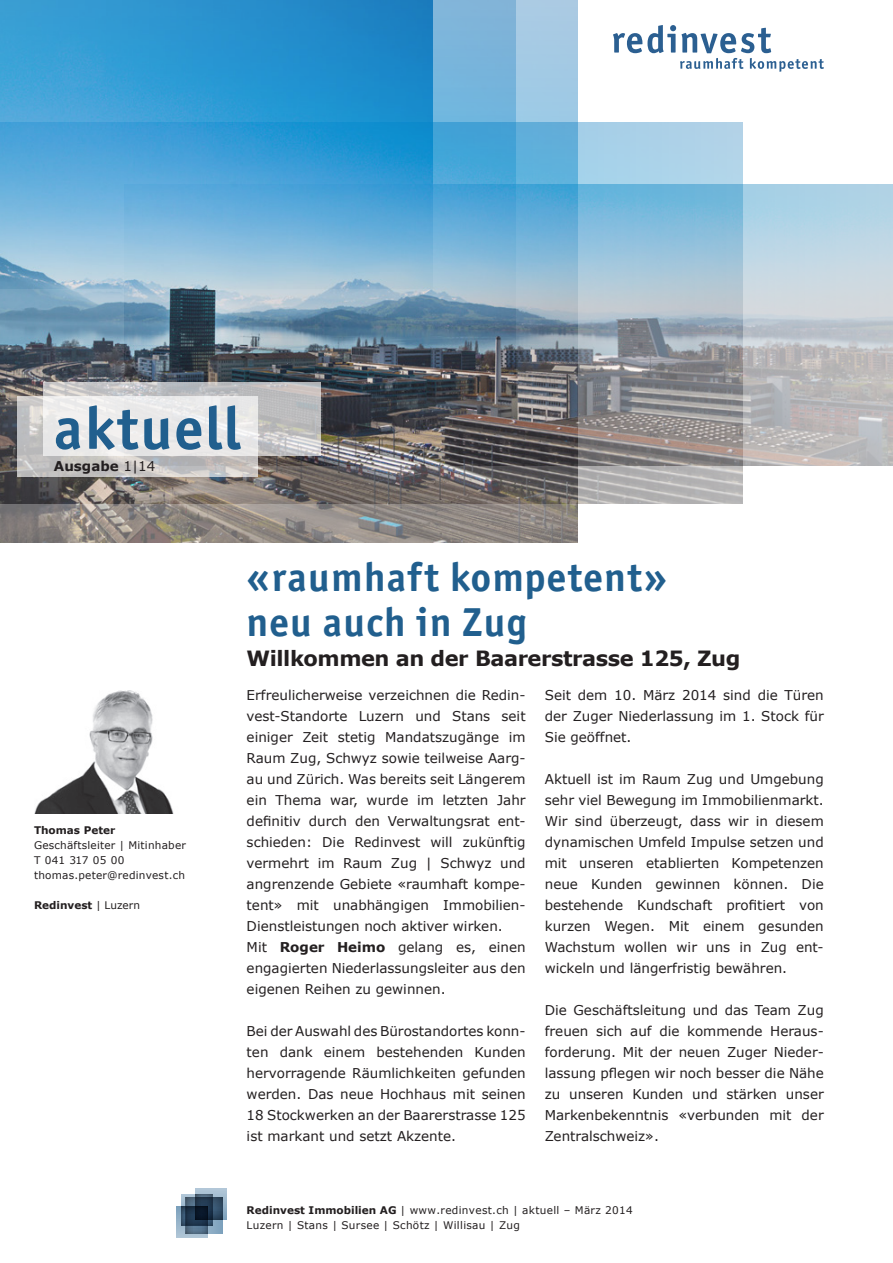
<style>
.page{position:relative;width:893px;height:1263px;background:#fff}
.page>*{position:absolute;margin:0;border:0;box-sizing:border-box;transform-origin:0 0}
.Seitentitel___Offici{font:700 60px "Officina Sans ITC Std";letter-spacing:.03em;color:#215f8e}
.Seitentitel___Offici-2{font:700 40.5px "Officina Sans ITC Std";letter-spacing:.03em;color:#215f8e}
.Untertitel___Verdana{font:700 21px "Verdana";letter-spacing:-.02em;color:#231f20}
.Text_9pt{font:13.5px/21px "Verdana";color:#231f20;text-align:justify}
.Text_9pt-2{font:700 13.5px "Verdana";color:#231f20}
.Infos_Fusszeile_mit{font:10.5px/15px "Verdana";letter-spacing:.03em;color:#231f20}
.Text_7pt{font:700 10.5px "Verdana";color:#231f20}
.Infos_Fusszeile_mit-2{font:700 10.5px "Verdana";color:#231f20}
.Text_7pt-2{font:10.5px "Verdana";letter-spacing:.01em;color:#231f20}
.s1{font-weight:400}
.s2{font-weight:700}
</style>
<div class="page">
<img style="left:0;top:0;width:893px;height:543px">
<img style="left:34px;top:690px;width:140px;height:123px">
<svg style="left:613px;top:25px;width:211px;height:47px"></svg>
<svg style="left:195px;top:1189px;width:31px;height:31px"></svg>
<svg style="left:176px;top:1206px;width:32px;height:31px"></svg>
<svg style="left:181px;top:1194px;width:14px;height:12px"></svg>
<svg style="left:208px;top:1220px;width:15px;height:14px"></svg>
<div style="left:212px;top:1197px;width:11px;height:23px;background:#1a3047"></div>
<svg style="left:192px;top:1213px;width:3px;height:7px"></svg>
<div style="left:186px;top:1225px;width:22px;height:9px;background:#597a96"></div>
<svg style="left:192px;top:1206px;width:10px;height:7px"></svg>
<div style="left:181px;top:1220px;width:31px;height:5px;background:#1f3750"></div>
<div style="left:186px;top:1229px;width:22px;height:5px;background:#56728c"></div>
<svg style="left:181px;top:1206px;width:5px;height:19px"></svg>
<svg style="left:202px;top:1206px;width:6px;height:28px"></svg>
<svg style="left:207px;top:1206px;width:5px;height:19px"></svg>
<div style="left:195px;top:1194px;width:5px;height:26px;background:#081525"></div>
<svg style="left:195px;top:1194px;width:17px;height:3px"></svg>
<svg style="left:186px;top:1206px;width:6px;height:28px"></svg>
<svg style="left:186px;top:1197px;width:27px;height:9px"></svg>
<svg style="left:213px;top:1197px;width:10px;height:14px"></svg>
<svg style="left:200px;top:1211px;width:23px;height:9px"></svg>
<svg style="left:17px;top:396px;width:240px;height:81px;background:#c6c4c3"></svg>
<svg style="left:43px;top:382px;width:278px;height:73px;background:#dbdbdb"></svg>
<p class="Seitentitel___Offici" style="left:54px;top:391px;width:188px">aktuell</p>
<p class="Text_9pt-2" style="left:54px;top:457px;width:103px">Ausgabe <span class="s1">1|14</span></p>
<p class="Infos_Fusszeile_mit-2" style="left:34px;top:823px;width:83px">Thomas Peter</p>
<p class="Infos_Fusszeile_mit" style="left:34px;top:838px;width:153px">Geschäftsleiter | Mitinhaber</p>
<p class="Text_7pt-2" style="left:34px;top:853px;width:92px">T 041 317 05 00</p>
<p class="Infos_Fusszeile_mit" style="left:34px;top:868px;width:153px">thomas.peter@redinvest.ch</p>
<p class="Text_7pt" style="left:34px;top:898px;width:107px">Redinvest <span class="s1">| Luzern</span></p>
<p class="Seitentitel___Offici-2" style="left:247px;top:552px;width:422px">«raumhaft kompetent»</p>
<p class="Seitentitel___Offici-2" style="left:247px;top:597px;width:282px">neu auch in Zug</p>
<p class="Untertitel___Verdana" style="left:247px;top:643px;width:495px">Willkommen an der Baarerstrasse 125, Zug</p>
<p class="Text_9pt" style="left:247px;top:684px;width:281px">Erfreulicherweise verzeichnen die Redin&shy;vest-Standorte Luzern und Stans seit einiger Zeit stetig Mandatszugänge im Raum Zug, Schwyz sowie teilweise Aarg&shy;au und Zürich. Was bereits seit Längerem ein Thema war, wurde im letzten Jahr definitiv durch den Verwaltungsrat ent&shy;schieden: Die Redinvest will zukünftig vermehrt im Raum Zug | Schwyz und angrenzende Gebiete «raumhaft kompe&shy;tent» mit unabhängigen Immobilien-Dienstleistungen noch aktiver wirken.</p>
<p class="Text_9pt" style="left:247px;top:936px;width:281px">Mit <span class="s2">Roger Heimo</span> gelang es, einen engagierten Niederlassungsleiter aus den eigenen Reihen zu gewinnen.</p>
<p class="Text_9pt" style="left:247px;top:1020px;width:281px">Bei der Auswahl des Bürostandortes konn&shy;ten dank einem bestehenden Kunden hervorragende Räumlichkeiten gefunden werden. Das neue Hochhaus mit seinen 18 Stockwerken an der Baarerstrasse 125 ist markant und setzt Akzente.</p>
<p class="Text_9pt" style="left:545px;top:684px;width:281px">Seit dem 10. März 2014 sind die Türen der Zuger Niederlassung im 1. Stock für Sie geöffnet.</p>
<p class="Text_9pt" style="left:545px;top:768px;width:281px">Aktuell ist im Raum Zug und Umgebung sehr viel Bewegung im Immobilienmarkt.<br>Wir sind überzeugt, dass wir in diesem dynamischen Umfeld Impulse setzen und mit unseren etablierten Kompetenzen neue Kunden gewinnen können. Die bestehende Kundschaft profitiert von kurzen Wegen. Mit einem gesunden Wachstum wollen wir uns in Zug ent&shy;wickeln und längerfristig bewähren.</p>
<p class="Text_9pt" style="left:545px;top:999px;width:281px">Die Geschäftsleitung und das Team Zug freuen sich auf die kommende Heraus&shy;forderung. Mit der neuen Zuger Nieder&shy;lassung pflegen wir noch besser die Nähe zu unseren Kunden und stärken unser Markenbekenntnis «verbunden mit der Zentralschweiz».</p>
<p class="Infos_Fusszeile_mit" style="left:247px;top:1202px;width:388px"><span class="s2">Redinvest Immobilien AG</span> | www.redinvest.ch | aktuell – März 2014<br>Luzern | Stans | Sursee | Schötz | Willisau | Zug</p>
</div>
